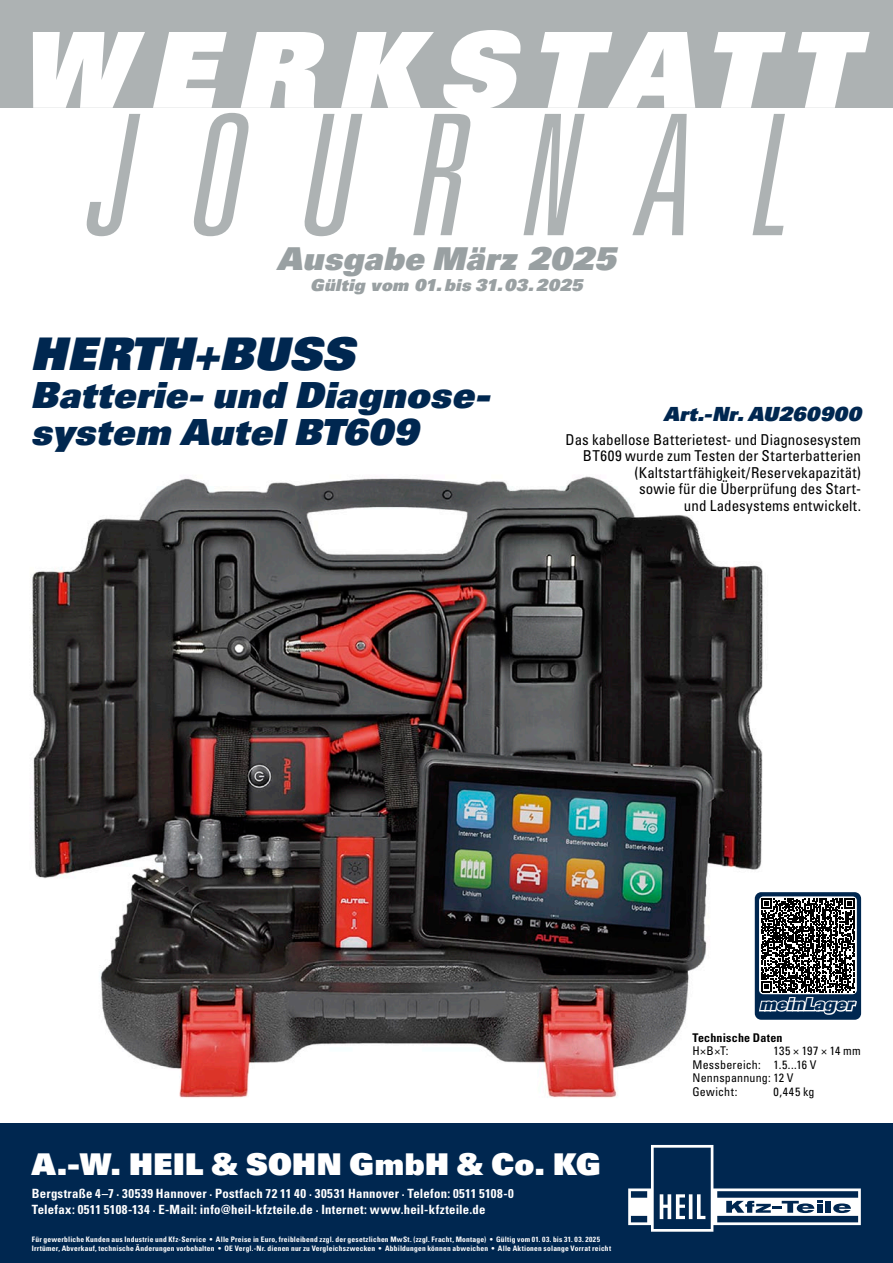
<style>
.page{position:relative;width:893px;height:1263px;background:#fff}
.page>*{position:absolute;margin:0;border:0;box-sizing:border-box;transform-origin:0 0}
.t1{font:italic 300 ultra-condensed 168px "Univers LT Std";color:#adb2b3}
.t2{font:105px "Univers LT Std X Black Obl";letter-spacing:.16em;color:#fff}
.t3{font:45px "Univers LT Std X Black Obl";letter-spacing:.005em;color:#002750}
.t4{font:36px/37.5px "Univers LT Std X Black Obl";letter-spacing:.01em;color:#002750}
.t5{font:31.5px "Univers LT Std X Black Obl";letter-spacing:.015em;color:#99a0a2}
.t6{font:30px "Univers LT Std X Black";letter-spacing:.015em;color:#fff}
.t7{font:19.5px "Univers LT Std X Black Obl";letter-spacing:.005em;color:#002750}
.t8{font:16.5px "Univers LT Std X Black Obl";letter-spacing:.015em;color:#99a0a2}
.t9{font:16.5px "Univers LT Std X Black Obl";letter-spacing:.025em;color:#002750}
.t10{font:condensed 15px/16.5px "Univers LT Std";letter-spacing:.005em;color:#000;text-align:right}
.t11{font:700 condensed 12.75px/16.5px "Univers LT Std";letter-spacing:.015em;color:#fff}
.t12{font:condensed 12px/13.5px "Univers LT Std";letter-spacing:.015em;color:#000}
.t13{font:700 condensed 12px "Univers LT Std";letter-spacing:.015em;color:#000}
.t14{font:700 condensed 7.5px/9.8px "Univers LT Std";letter-spacing:.025em;color:#fff}
</style>
<div class="page">
<div style="left:0;top:1124px;width:893px;height:139px;background:#002750"></div>
<svg style="left:628px;top:1145px;width:233px;height:87px"></svg>
<div style="left:0;top:0;width:893px;height:107px;background:#adb2b3"></div>
<img style="left:32px;top:476px;width:732px;height:622px">
<svg style="left:755px;top:892px;width:106px;height:128px"></svg>
<svg style="left:757px;top:898px;width:101px;height:122px"></svg>
<h2 class="t2" style="left:18px;top:1px;width:837px">WERKSTATT</h2>
<h1 class="t1" style="left:81px;top:88px;width:739px">JOURNAL</h1>
<h3 class="t5" style="left:277px;top:238px;width:341px">Ausgabe März 2025</h3>
<h3 class="t8" style="left:310px;top:274px;width:274px">Gültig vom 01. bis 31. 03. 2025</h3>
<h3 class="t3" style="left:31px;top:324px;width:325px">HERTH+BUSS</h3>
<h3 class="t4" style="left:31px;top:376px;width:462px">Batterie- und Diagnose&shy;system Autel BT609</h3>
<h3 class="t7" style="left:663px;top:401px;width:199px">Art.-Nr. AU260900</h3>
<h3 class="t10" style="left:566px;top:431px;width:297px">Das kabellose Batterietest- und Diagnosesystem BT609 wurde zum Testen der Starterbatterien (Kaltstartfähigkeit/Reservekapazität)<br>sowie für die Überprüfung des Start-<br>und Ladesystems entwickelt.</h3>
<h3 class="t9" style="left:760px;top:993px;width:96px">meinLager</h3>
<h3 class="t13" style="left:692px;top:1030px;width:92px">Technische Daten</h3>
<h3 class="t12" style="left:692px;top:1044px;width:37px">H×B×T:</h3>
<h3 class="t12" style="left:692px;top:1044px;width:170px;text-indent:81px">135 × 197 × 14 mm<br>Messbereich: 1.5...16 V<br>Nennspannung: 12 V<br>Gewicht:</h3>
<h3 class="t12" style="left:774px;top:1085px;width:42px">0,445 kg</h3>
<h3 class="t6" style="left:32px;top:1144px;width:570px">A.-W. HEIL &amp; SOHN GmbH &amp; Co. KG</h3>
<h3 class="t11" style="left:32px;top:1185px;width:483px">Bergstraße 4–7 · 30539 Hannover · Postfach 72 11 40 · 30531 Hannover · Telefon: 0511 5108-0<br>Telefax: 0511 5108-134 · E-Mail: info@heil-kfzteile.de · Internet: www.heil-kfzteile.de</h3>
<p class="t14" style="left:32px;top:1234px;width:581px">Für gewerbliche Kunden aus Industrie und Kfz-Service • Alle Preise in Euro, freibleibend zzgl. der gesetzlichen MwSt. (zzgl. Fracht, Montage) • Gültig vom 01. 03. bis 31. 03. 2025<br>Irrtümer, Abverkauf, technische Änderungen vorbehalten • OE Vergl.-Nr. dienen nur zu Vergleichszwecken • Abbildungen können abweichen • Alle Aktionen solange Vorrat reicht</p>
</div>
